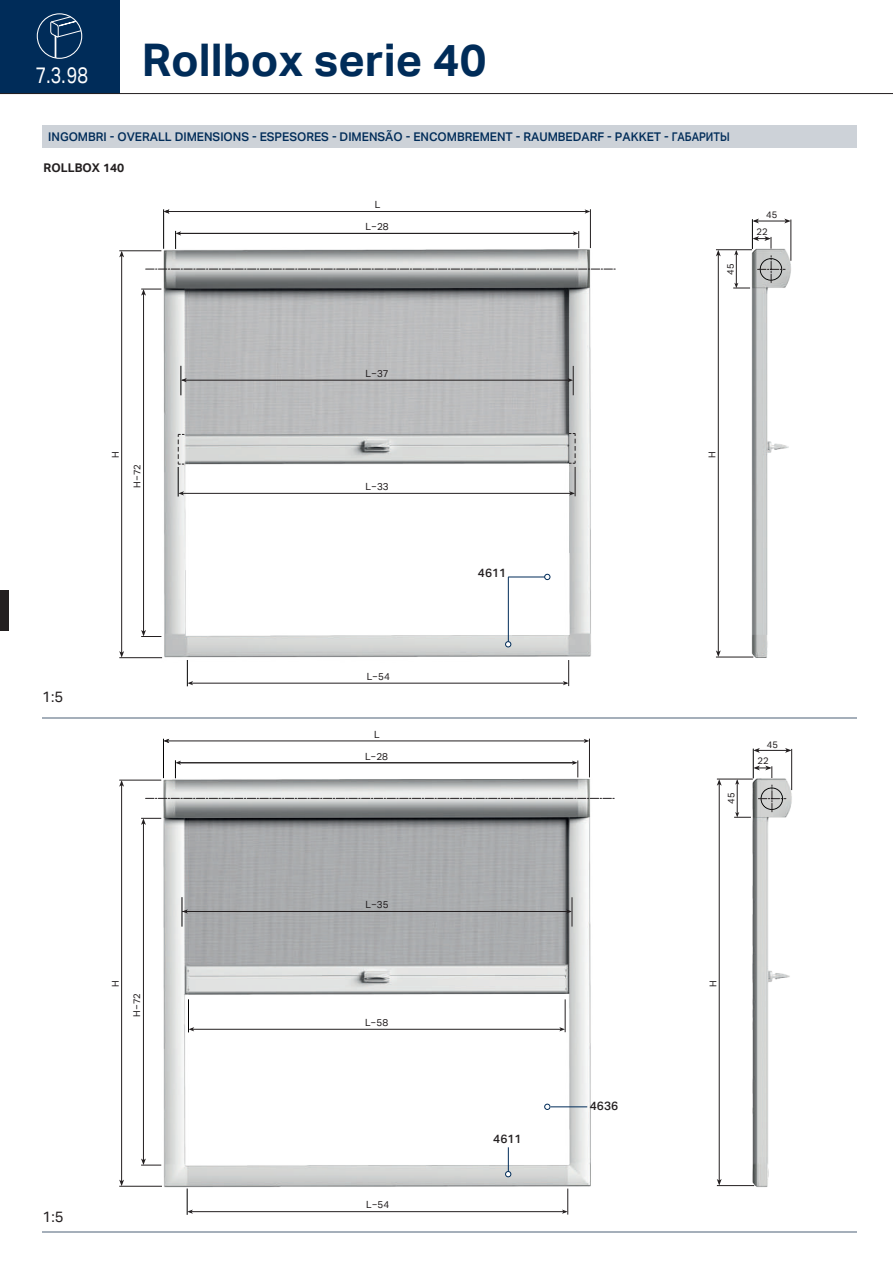
<style>
.page{position:relative;width:893px;height:1263px;background:#fff}
.page>*{position:absolute;margin:0;border:0;box-sizing:border-box;transform-origin:0 0}
.t1{font:700 45px "Aktiv Grotesk";color:#002c59}
.t2{font:15px "Aktiv Grotesk";color:#231f20}
.t3{font:500 12px "Aktiv Grotesk";color:#002c59}
.t4{font:500 12px "Aktiv Grotesk";color:#231f20}
.t5{font:700 12px "Aktiv Grotesk";color:#231f20}
.t6{font:9.9px "Aktiv Grotesk";color:#231f20}
.t7{font:9.45px "Aktiv Grotesk";color:#231f20}
.s1{font-size:9.9px}
</style>
<div class="page">
<div style="left:0;top:0;width:119px;height:94px;background:#002c59"></div>
<div style="left:37px;top:13px;width:45px;height:46px;border:1px solid #fff;border-radius:50%"></div>
<svg style="left:50px;top:14px;width:32px;height:44px"></svg>
<hr style="left:0;top:93px;width:893px;height:1px;background:#231f20">
<div style="left:0;top:590px;width:9px;height:40px;background:#231f20"></div>
<div style="left:43px;top:125px;width:814px;height:23px;background:#cdd2d8"></div>
<hr style="left:43px;top:1231px;width:814px;height:2px;background:#a5afba">
<img style="left:119px;top:766px;width:496px;height:430px">
<hr style="left:191px;top:1211px;width:375px;height:1px;background:#231f20">
<svg style="left:562px;top:1188px;width:6px;height:26px"></svg>
<svg style="left:187px;top:1188px;width:6px;height:27px"></svg>
<hr style="left:188px;top:999px;width:1px;height:33px;background:#000001">
<hr style="left:191px;top:1029px;width:370px;height:1px;background:#231f20">
<svg style="left:559px;top:1027px;width:6px;height:4px"></svg>
<hr style="left:565px;top:999px;width:1px;height:33px;background:#231f20">
<svg style="left:189px;top:1027px;width:5px;height:4px"></svg>
<img style="left:739px;top:770px;width:54px;height:417px">
<hr style="left:163px;top:739px;width:1px;height:39px;background:#000001">
<hr style="left:167px;top:741px;width:419px;height:1px;background:#231f20">
<svg style="left:584px;top:739px;width:5px;height:4px"></svg>
<hr style="left:589px;top:739px;width:1px;height:38px;background:#231f20">
<svg style="left:146px;top:798px;width:469px;height:1px"></svg>
<hr style="left:119px;top:1186px;width:43px;height:1px;background:#231f20">
<hr style="left:121px;top:781px;width:1px;height:402px;background:#231f20">
<svg style="left:119px;top:781px;width:5px;height:6px"></svg>
<hr style="left:119px;top:780px;width:42px;height:1px;background:#231f20">
<svg style="left:119px;top:1180px;width:5px;height:6px"></svg>
<svg style="left:758px;top:785px;width:28px;height:27px"></svg>
<hr style="left:755px;top:750px;width:33px;height:1px;background:#231f20">
<svg style="left:785px;top:748px;width:7px;height:5px"></svg>
<hr style="left:791px;top:749px;width:1px;height:41px;background:#231f20">
<hr style="left:737px;top:780px;width:1px;height:35px;background:#231f20">
<svg style="left:735px;top:780px;width:4px;height:5px"></svg>
<svg style="left:734px;top:812px;width:17px;height:6px"></svg>
<hr style="left:143px;top:820px;width:1px;height:342px;background:#231f20">
<svg style="left:141px;top:818px;width:20px;height:7px"></svg>
<svg style="left:141px;top:1158px;width:20px;height:8px"></svg>
<svg style="left:164px;top:739px;width:5px;height:4px"></svg>
<hr style="left:179px;top:762px;width:395px;height:1px;background:#231f20">
<svg style="left:572px;top:760px;width:7px;height:17px"></svg>
<svg style="left:175px;top:760px;width:6px;height:18px"></svg>
<hr style="left:717px;top:1185px;width:37px;height:1px;background:#231f20">
<hr style="left:719px;top:781px;width:1px;height:402px;background:#231f20">
<svg style="left:717px;top:780px;width:5px;height:6px"></svg>
<hr style="left:717px;top:779px;width:36px;height:1px;background:#231f20">
<svg style="left:717px;top:1179px;width:5px;height:6px"></svg>
<svg style="left:753px;top:748px;width:20px;height:30px"></svg>
<hr style="left:182px;top:897px;width:1px;height:30px;background:#000001">
<svg style="left:182px;top:909px;width:6px;height:4px"></svg>
<hr style="left:182px;top:911px;width:387px;height:1px;background:#231f20">
<svg style="left:566px;top:897px;width:7px;height:29px"></svg>
<hr style="left:191px;top:683px;width:376px;height:1px;background:#231f20">
<svg style="left:563px;top:666px;width:6px;height:20px"></svg>
<svg style="left:187px;top:666px;width:6px;height:20px"></svg>
<img style="left:119px;top:236px;width:497px;height:430px">
<hr style="left:182px;top:493px;width:390px;height:1px;background:#231f20">
<svg style="left:569px;top:433px;width:7px;height:63px"></svg>
<svg style="left:178px;top:434px;width:6px;height:62px"></svg>
<svg style="left:181px;top:366px;width:6px;height:29px"></svg>
<hr style="left:182px;top:380px;width:387px;height:1px;background:#231f20">
<svg style="left:567px;top:366px;width:7px;height:29px"></svg>
<img style="left:740px;top:243px;width:51px;height:415px">
<hr style="left:163px;top:209px;width:1px;height:40px;background:#000001">
<hr style="left:168px;top:211px;width:419px;height:1px;background:#231f20">
<svg style="left:585px;top:209px;width:5px;height:5px"></svg>
<hr style="left:590px;top:209px;width:1px;height:39px;background:#231f20">
<svg style="left:146px;top:269px;width:470px;height:1px"></svg>
<hr style="left:119px;top:657px;width:43px;height:1px;background:#231f20">
<hr style="left:121px;top:252px;width:1px;height:403px;background:#231f20">
<svg style="left:119px;top:252px;width:5px;height:5px"></svg>
<hr style="left:119px;top:251px;width:42px;height:1px;background:#231f20">
<svg style="left:119px;top:651px;width:5px;height:7px"></svg>
<svg style="left:758px;top:256px;width:27px;height:27px"></svg>
<hr style="left:754px;top:221px;width:34px;height:1px;background:#231f20">
<svg style="left:784px;top:219px;width:7px;height:4px"></svg>
<hr style="left:791px;top:220px;width:1px;height:41px;background:#231f20">
<hr style="left:736px;top:251px;width:1px;height:34px;background:#231f20">
<svg style="left:734px;top:250px;width:4px;height:5px"></svg>
<svg style="left:733px;top:283px;width:17px;height:6px"></svg>
<hr style="left:143px;top:290px;width:1px;height:343px;background:#231f20">
<svg style="left:141px;top:289px;width:20px;height:7px"></svg>
<svg style="left:141px;top:630px;width:20px;height:7px"></svg>
<svg style="left:164px;top:209px;width:5px;height:5px"></svg>
<hr style="left:179px;top:233px;width:396px;height:1px;background:#231f20">
<svg style="left:573px;top:231px;width:6px;height:17px"></svg>
<svg style="left:175px;top:231px;width:6px;height:18px"></svg>
<hr style="left:716px;top:657px;width:37px;height:1px;background:#231f20">
<hr style="left:718px;top:252px;width:1px;height:403px;background:#231f20">
<svg style="left:716px;top:250px;width:5px;height:6px"></svg>
<hr style="left:716px;top:249px;width:36px;height:1px;background:#231f20">
<svg style="left:716px;top:650px;width:5px;height:7px"></svg>
<svg style="left:752px;top:219px;width:20px;height:30px"></svg>
<svg style="left:544px;top:574px;width:6px;height:6px"></svg>
<hr style="left:508px;top:577px;width:37px;height:1px;background:#002c59">
<hr style="left:508px;top:577px;width:1px;height:67px;background:#002c59">
<svg style="left:505px;top:641px;width:6px;height:6px"></svg>
<svg style="left:544px;top:1104px;width:6px;height:6px"></svg>
<hr style="left:551px;top:1106px;width:36px;height:1px;background:#002c59">
<svg style="left:505px;top:1147px;width:6px;height:30px"></svg>
<hr style="left:43px;top:717px;width:814px;height:2px;background:#a5afba">
<h1 class="t1" style="left:36px;top:34px;width:452px"><sub>7.3.98</sub> Rollbox serie 40</h1>
<p class="t3" style="left:48px;top:130px;width:683px">INGOMBRI - OVERALL DIMENSIONS - ESPESORES - DIMENSÃO - ENCOMBREMENT - RAUMBEDARF - PAKKET - ГАБАРИТЫ</p>
<p class="t5" style="left:44px;top:161px;width:82px">ROLLBOX 140</p>
<p class="t6" style="left:375px;top:199px;width:7px">L</p>
<p class="t6" style="left:366px;top:221px;width:25px">L−28</p>
<p class="t7" style="left:725px;top:275px;width:13px;rotate:-90deg">45</p>
<p class="t7" style="left:766px;top:209px;width:13px">45</p>
<p class="t7" style="left:757px;top:226px;width:13px">22</p>
<p class="t7" style="left:110px;top:458px;width:8px;rotate:-90deg">H</p>
<p class="t7" style="left:132px;top:488px;width:25px;rotate:-90deg">H<span class="s1">−</span>72</p>
<p class="t6" style="left:366px;top:368px;width:25px">L−37</p>
<p class="t6" style="left:366px;top:481px;width:25px">L−33</p>
<p class="t4" style="left:478px;top:565px;width:30px">4611</p>
<p class="t7" style="left:707px;top:458px;width:8px;rotate:-90deg">H</p>
<p class="t2" style="left:42px;top:688px;width:23px">1:5</p>
<p class="t6" style="left:367px;top:671px;width:25px">L−54</p>
<p class="t6" style="left:374px;top:728px;width:7px">L</p>
<p class="t6" style="left:365px;top:750px;width:25px">L−28</p>
<p class="t7" style="left:726px;top:804px;width:13px;rotate:-90deg">45</p>
<p class="t7" style="left:767px;top:739px;width:13px">45</p>
<p class="t7" style="left:757px;top:755px;width:13px">22</p>
<p class="t7" style="left:110px;top:987px;width:8px;rotate:-90deg">H</p>
<p class="t7" style="left:131px;top:1017px;width:25px;rotate:-90deg">H<span class="s1">−</span>72</p>
<p class="t2" style="left:43px;top:1208px;width:23px">1:5</p>
<p class="t6" style="left:366px;top:899px;width:25px">L−35</p>
<p class="t6" style="left:365px;top:1017px;width:25px">L−58</p>
<p class="t6" style="left:366px;top:1199px;width:25px">L−54</p>
<p class="t4" style="left:493px;top:1132px;width:30px">4611</p>
<p class="t4" style="left:590px;top:1099px;width:30px">4636</p>
<p class="t7" style="left:708px;top:987px;width:8px;rotate:-90deg">H</p>
</div>
